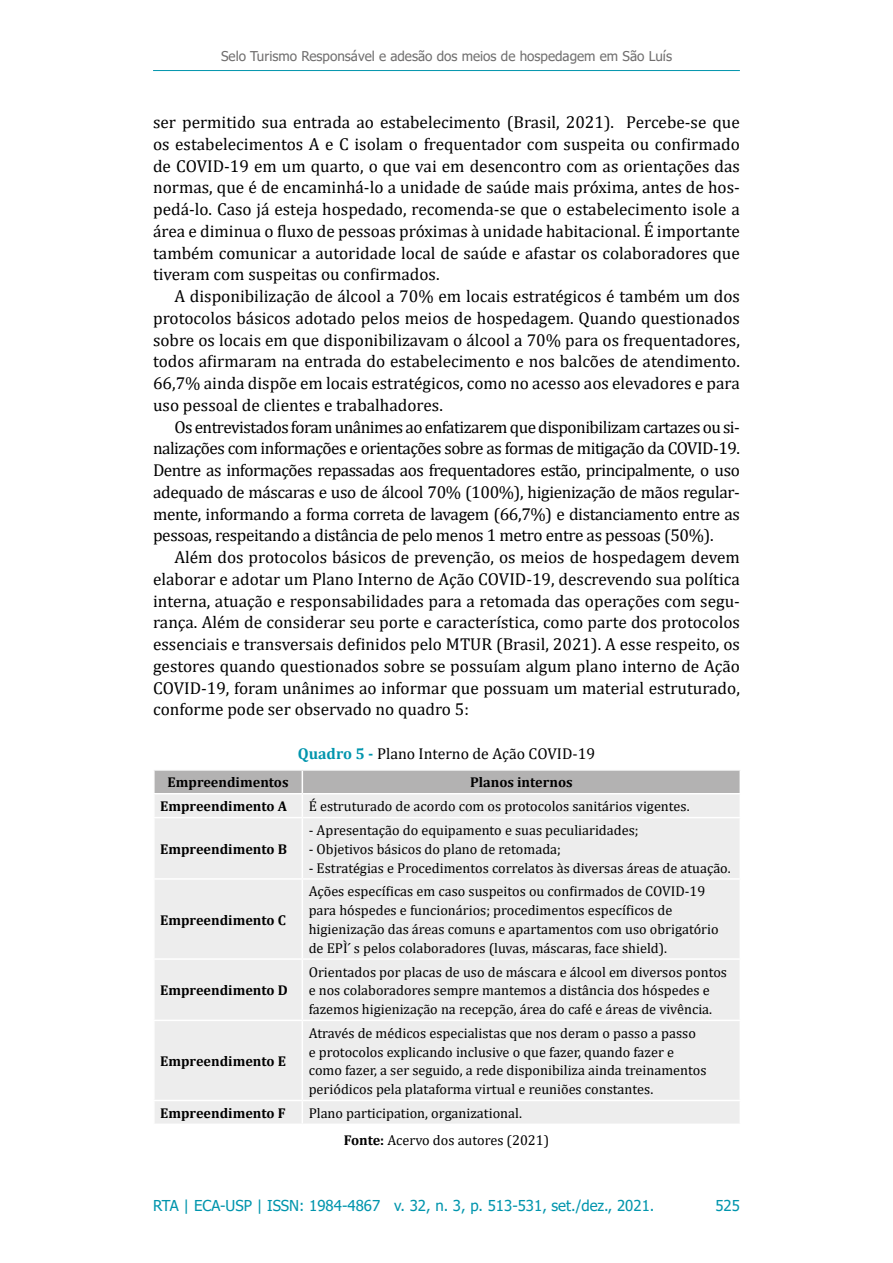
<style>
.page{position:relative;width:893px;height:1263px;background:#fff}
.page>*{position:absolute;margin:0;border:0;box-sizing:border-box;transform-origin:0 0}
.t1{font:17.25px/21.8px "Cambria";color:#000;text-align:justify}
.t2{font:15.75px "Cambria";color:#000}
.t3{font:15px "Tahoma";color:#0095ad}
.t4{font:14.25px/18.8px "Cambria";color:#000}
.t5{font:700 14.25px "Cambria";color:#000}
.t6{font:13.5px "Tahoma";color:#706f6f}
.s1{font-weight:700;color:#0095ad}
.s2{font-weight:700}
</style>
<div class="page">
<hr style="left:153px;top:70px;width:587px;height:1px;background:#0095ad">
<div style="left:155px;top:818px;width:585px;height:305px;background:#ededed"></div>
<hr style="left:302px;top:818px;width:1px;height:60px;background:#fff">
<hr style="left:153px;top:878px;width:149px;height:2px;background:#fff">
<hr style="left:302px;top:878px;width:439px;height:2px;background:#fff">
<hr style="left:302px;top:880px;width:1px;height:78px;background:#fff">
<hr style="left:302px;top:960px;width:1px;height:60px;background:#fff">
<hr style="left:153px;top:1020px;width:149px;height:1px;background:#fff">
<hr style="left:302px;top:1020px;width:439px;height:1px;background:#fff">
<hr style="left:302px;top:1021px;width:1px;height:79px;background:#fff">
<hr style="left:153px;top:1100px;width:149px;height:1px;background:#fff">
<hr style="left:302px;top:1100px;width:439px;height:1px;background:#fff">
<svg style="left:302px;top:1101px;width:1px;height:22px"></svg>
<svg style="left:154px;top:770px;width:586px;height:47px;background:#d2d2d2"></svg>
<hr style="left:153px;top:958px;width:149px;height:2px;background:#fff">
<hr style="left:302px;top:958px;width:439px;height:2px;background:#fff">
<p class="t6" style="left:221px;top:47px;width:452px">Selo Turismo Responsável e adesão dos meios de hospedagem em São Luís</p>
<p class="t1" style="left:153px;top:111px;width:588px">ser permitido sua entrada ao estabelecimento (Brasil, 2021). Percebe-se que os estabelecimentos A e C isolam o frequentador com suspeita ou confirmado de COVID-19 em um quarto, o que vai em desencontro com as orientações das normas, que é de encaminhá-lo a unidade de saúde mais próxima, antes de hos&shy;pedá-lo. Caso já esteja hospedado, recomenda-se que o estabelecimento isole a área e diminua o fluxo de pessoas próximas à unidade habitacional. É importante também comunicar a autoridade local de saúde e afastar os colaboradores que tiveram com suspeitas ou confirmados.</p>
<p class="t1" style="left:153px;top:285px;width:588px;text-indent:21px">A disponibilização de álcool a 70% em locais estratégicos é também um dos protocolos básicos adotado pelos meios de hospedagem. Quando questionados sobre os locais em que disponibilizavam o álcool a 70% para os frequentadores, todos afirmaram na entrada do estabelecimento e nos balcões de atendimento.<br>66,7% ainda dispõe em locais estratégicos, como no acesso aos elevadores e para uso pessoal de clientes e trabalhadores.</p>
<p class="t1" style="left:153px;top:416px;width:588px;text-indent:21px">Os entrevistados foram unânimes ao enfatizarem que disponibilizam cartazes ou si&shy;nalizações com informações e orientações sobre as formas de mitigação da COVID-19.<br>Dentre as informações repassadas aos frequentadores estão, principalmente, o uso adequado de máscaras e uso de álcool 70% (100%), higienização de mãos regular&shy;mente, informando a forma correta de lavagem (66,7%) e distanciamento entre as pessoas, respeitando a distância de pelo menos 1 metro entre as pessoas (50%).</p>
<p class="t1" style="left:153px;top:546px;width:588px;text-indent:21px">Além dos protocolos básicos de prevenção, os meios de hospedagem devem elaborar e adotar um Plano Interno de Ação COVID-19, descrevendo sua política interna, atuação e responsabilidades para a retomada das operações com segu&shy;rança. Além de considerar seu porte e característica, como parte dos protocolos essenciais e transversais definidos pelo MTUR (Brasil, 2021). A esse respeito, os gestores quando questionados sobre se possuíam algum plano interno de Ação COVID-19, foram unânimes ao informar que possuam um material estruturado, conforme pode ser observado no quadro 5:</p>
<p class="t2" style="left:298px;top:744px;width:299px"><span class="s1">Quadro 5 -</span> Plano Interno de Ação COVID-19</p>
<p class="t5" style="left:168px;top:772px;width:123px">Empreendimentos</p>
<p class="t5" style="left:470px;top:772px;width:104px">Planos internos</p>
<p class="t5" style="left:160px;top:796px;width:128px">Empreendimento A</p>
<p class="t4" style="left:309px;top:797px;width:382px">É estruturado de acordo com os protocolos sanitários vigentes.</p>
<p class="t5" style="left:160px;top:839px;width:128px">Empreendimento B</p>
<p class="t4" style="left:309px;top:821px;width:331px">- Apresentação do equipamento e suas peculiaridades;</p>
<p class="t4" style="left:309px;top:839px;width:254px">- Objetivos básicos do plano de retomada;</p>
<p class="t4" style="left:309px;top:858px;width:424px">- Estratégias e Procedimentos correlatos às diversas áreas de atuação.</p>
<p class="t5" style="left:160px;top:910px;width:127px">Empreendimento C</p>
<p class="t5" style="left:160px;top:980px;width:129px">Empreendimento D</p>
<p class="t5" style="left:160px;top:1051px;width:127px">Empreendimento E</p>
<p class="t4" style="left:309px;top:882px;width:411px">Ações específicas em caso suspeitos ou confirmados de COVID-19 para hóspedes e funcionários; procedimentos específicos de higienização das áreas comuns e apartamentos com uso obrigatório de EPÌ ́s pelos colaboradores (luvas, máscaras, face shield).</p>
<p class="t4" style="left:309px;top:962px;width:420px">Orientados por placas de uso de máscara e álcool em diversos pontos e nos colaboradores sempre mantemos a distância dos hóspedes e fazemos higienização na recepção, área do café e áreas de vivência.</p>
<p class="t4" style="left:309px;top:1023px;width:399px">Através de médicos especialistas que nos deram o passo a passo<br>e protocolos explicando inclusive o que fazer, quando fazer e como fazer, a ser seguido, a rede disponibiliza ainda treinamentos periódicos pela plataforma virtual e reuniões constantes.</p>
<p class="t5" style="left:160px;top:1103px;width:127px">Empreendimento F</p>
<p class="t4" style="left:344px;top:1100px;width:207px;line-height:26.7px;text-indent:-35px">Plano participation, organizational.<br><span class="s2">Fonte:</span> Acervo dos autores (2021)</p>
<p class="t3" style="left:153px;top:1196px;width:503px">RTA | ECA-USP | ISSN: 1984-4867 v. 32, n. 3, p. 513-531, set./dez., 2021.</p>
<p class="t3" style="left:715px;top:1196px;width:26px">525</p>
</div>
